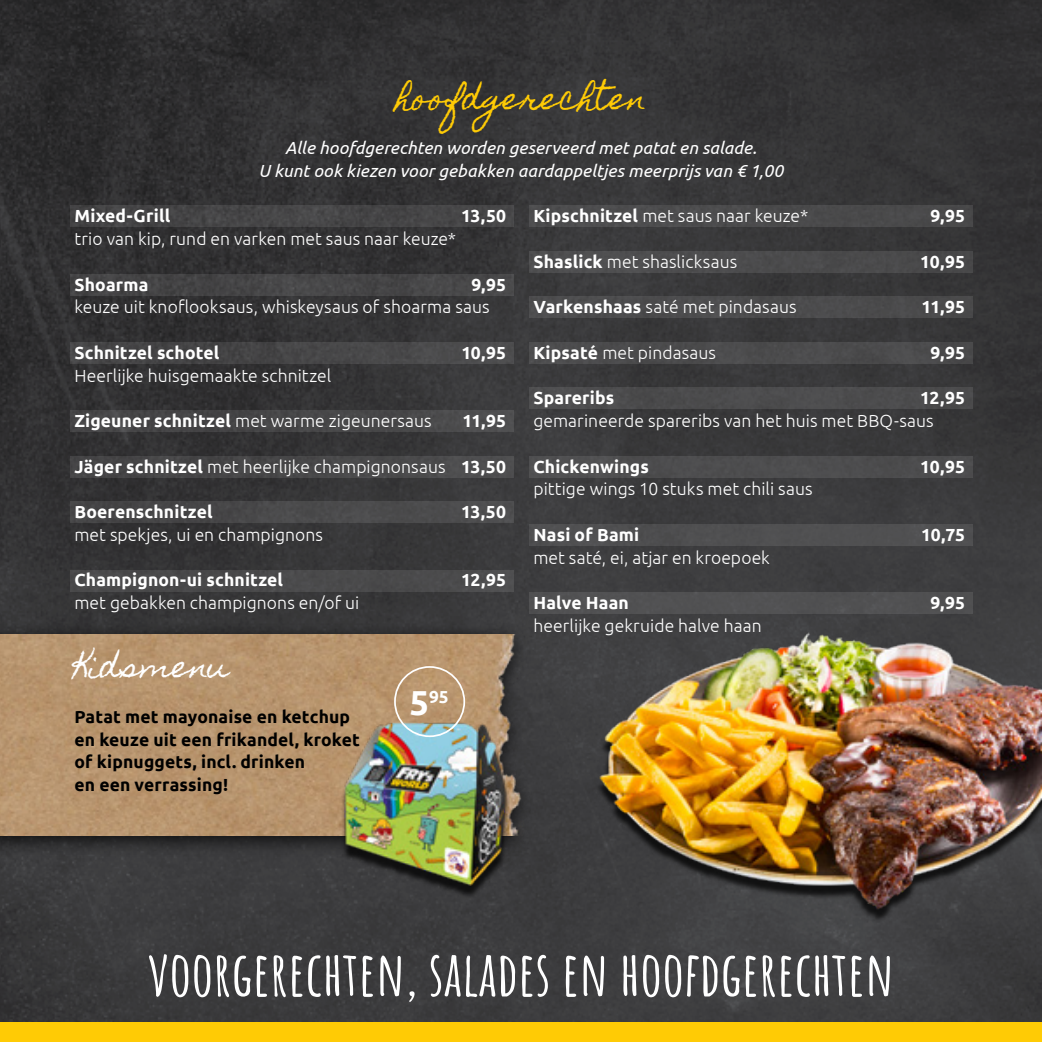
<style>
.page{position:relative;width:1042px;height:1042px;background:#fff}
.page>*{position:absolute;margin:0;border:0;box-sizing:border-box;transform-origin:0 0}
.t1{font:700 61.25px "Amatic SC";color:#fff}
.t2{font:29.75px "Homemade Apple";letter-spacing:.025em;color:#ffcb05}
.t3{font:29.75px "Homemade Apple";letter-spacing:.02em;color:#fff}
.t4{font:300 17.5px "Ubuntu";letter-spacing:.005em;color:#fff}
.t5{font:700 17.5px "Ubuntu";letter-spacing:.01em;color:#fff}
.t6{font:italic 17.5px/22.8px "Ubuntu";letter-spacing:.005em;color:#fff;text-align:center}
.t7{font:700 17.5px/22.8px "Ubuntu";letter-spacing:.01em;color:#000}
.t8{font:700 17.32px "Ubuntu";color:#fff}
.s1{font-weight:700}
.s2{font-size:34.65px}
</style>
<div class="page">
<div style="left:0;top:0;width:1042px;height:1042px;background:linear-gradient(to right,#333334,#3a3a3c)"></div>
<div style="left:0;top:1022px;width:1042px;height:20px;background:#ffcb05"></div>
<div style="left:0;top:622px;width:535px;height:234px;background:#000;opacity:.75"></div>
<img style="left:0;top:634px;width:529px;height:201px">
<img style="left:580px;top:616px;width:462px;height:311px">
<div style="left:70px;top:206px;width:443px;height:21px;background:#464547"></div>
<div style="left:70px;top:274px;width:443px;height:21px;background:#464647"></div>
<div style="left:70px;top:342px;width:443px;height:21px;background:#474748"></div>
<div style="left:70px;top:411px;width:443px;height:21px;background:#474748"></div>
<div style="left:70px;top:456px;width:443px;height:21px;background:#484849"></div>
<div style="left:70px;top:502px;width:443px;height:21px;background:#4a4a4a"></div>
<div style="left:529px;top:524px;width:443px;height:21px;background:#505051"></div>
<div style="left:529px;top:456px;width:443px;height:21px;background:#4d4d4f"></div>
<div style="left:529px;top:388px;width:443px;height:21px;background:#4c4c4d"></div>
<div style="left:70px;top:570px;width:443px;height:21px;background:#4a4a4b"></div>
<div style="left:529px;top:342px;width:443px;height:21px;background:#4b4b4c"></div>
<div style="left:529px;top:297px;width:443px;height:21px;background:#4b4b4c"></div>
<div style="left:529px;top:251px;width:443px;height:21px;background:#4b4b4d"></div>
<div style="left:529px;top:593px;width:443px;height:21px;background:#515152"></div>
<div style="left:529px;top:206px;width:443px;height:21px;background:#4b4a4c"></div>
<div style="left:341px;top:729px;width:169px;height:170px;background:#000;opacity:.75"></div>
<img style="left:285px;top:720px;width:248px;height:165px">
<div style="left:394px;top:666px;width:71px;height:71px;border:2px solid #fff;border-radius:50%"></div>
<h2 class="t2" style="left:395px;top:81px;width:253px">hoofdgerechten</h2>
<p class="t6" style="left:258px;top:136px;width:526px">Alle hoofdgerechten worden geserveerd met patat en salade.<br>U kunt ook kiezen voor gebakken aardappeltjes meerprijs van € 1,00</p>
<p class="t5" style="left:74px;top:205px;width:97px">Mixed-Grill</p>
<p class="t5" style="left:461px;top:205px;width:46px">13,50</p>
<p class="t4" style="left:74px;top:228px;width:383px">trio van kip, rund en varken met saus naar keuze*</p>
<p class="t5" style="left:74px;top:274px;width:76px">Shoarma</p>
<p class="t5" style="left:471px;top:274px;width:36px">9,95</p>
<p class="t4" style="left:74px;top:296px;width:417px">keuze uit knoflooksaus, whiskeysaus of shoarma saus</p>
<p class="t5" style="left:74px;top:342px;width:147px">Schnitzel schotel</p>
<p class="t5" style="left:461px;top:342px;width:46px">10,95</p>
<p class="t4" style="left:74px;top:365px;width:258px">Heerlijke huisgemaakte schnitzel</p>
<p class="t4" style="left:74px;top:410px;width:359px"><span class="s1">Zigeuner schnitzel</span> met warme zigeunersaus</p>
<p class="t5" style="left:462px;top:410px;width:45px">11,95</p>
<p class="t4" style="left:74px;top:456px;width:433px"><span class="s1">Jäger schnitzel</span> met heerlijke champignonsaus <span class="s1">13,50</span></p>
<p class="t5" style="left:74px;top:501px;width:140px">Boerenschnitzel</p>
<p class="t5" style="left:461px;top:501px;width:46px">13,50</p>
<p class="t4" style="left:74px;top:524px;width:250px">met spekjes, ui en champignons</p>
<p class="t5" style="left:74px;top:569px;width:210px">Champignon-ui schnitzel</p>
<p class="t5" style="left:461px;top:569px;width:46px">12,95</p>
<p class="t4" style="left:74px;top:592px;width:286px">met gebakken champignons en/of ui</p>
<h2 class="t3" style="left:74px;top:650px;width:156px">Kidsmenu</h2>
<p class="t7" style="left:74px;top:705px;width:287px">Patat met mayonaise en ketchup en keuze uit een frikandel, kroket of kipnuggets, incl. drinken<br>en een verrassing!</p>
<p class="t8" style="left:409px;top:686px;width:41px"><span class="s2">5</span>95</p>
<p class="t4" style="left:533px;top:205px;width:276px"><span class="s1">Kipschnitzel</span> met saus naar keuze*</p>
<p class="t5" style="left:930px;top:205px;width:36px">9,95</p>
<p class="t4" style="left:533px;top:251px;width:205px"><span class="s1">Shaslick</span> met shaslicksaus</p>
<p class="t5" style="left:920px;top:251px;width:46px">10,95</p>
<p class="t4" style="left:533px;top:296px;width:265px"><span class="s1">Varkenshaas</span> saté met pindasaus</p>
<p class="t5" style="left:921px;top:296px;width:45px">11,95</p>
<p class="t4" style="left:533px;top:342px;width:184px"><span class="s1">Kipsaté</span> met pindasaus</p>
<p class="t5" style="left:930px;top:342px;width:36px">9,95</p>
<p class="t5" style="left:533px;top:387px;width:82px">Spareribs</p>
<p class="t5" style="left:920px;top:387px;width:46px">12,95</p>
<p class="t4" style="left:533px;top:410px;width:402px">gemarineerde spareribs van het huis met BBQ-saus</p>
<p class="t5" style="left:533px;top:456px;width:117px">Chickenwings</p>
<p class="t5" style="left:920px;top:456px;width:46px">10,95</p>
<p class="t4" style="left:533px;top:478px;width:281px">pittige wings 10 stuks met chili saus</p>
<p class="t5" style="left:533px;top:524px;width:107px">Nasi of Bami</p>
<p class="t5" style="left:921px;top:524px;width:45px">10,75</p>
<p class="t4" style="left:533px;top:547px;width:238px">met saté, ei, atjar en kroepoek</p>
<p class="t5" style="left:533px;top:592px;width:97px">Halve Haan</p>
<p class="t5" style="left:930px;top:592px;width:36px">9,95</p>
<p class="t4" style="left:533px;top:615px;width:230px">heerlijke gekruide halve haan</p>
<h1 class="t1" style="left:148px;top:926px;width:748px">VOORGERECHTEN, SALADES EN HOOFDGERECHTEN</h1>
</div>
